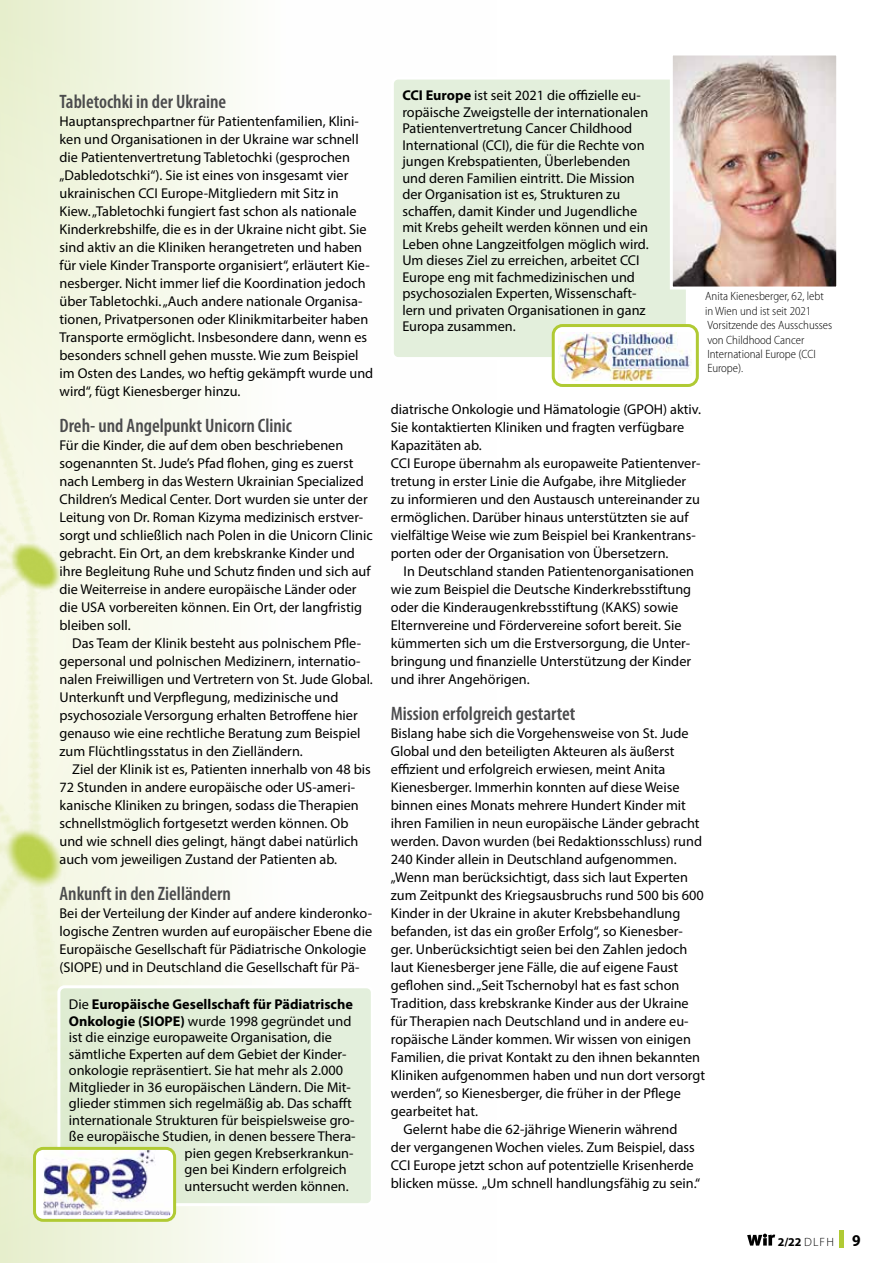
<style>
.page{position:relative;width:893px;height:1263px;background:#fff}
.page>*{position:absolute;margin:0;border:0;box-sizing:border-box;transform-origin:0 0}
.t1{font:600 condensed 19.5px "Myriad Pro";color:#4b4b4d}
.t2{font:14.25px/18px "Myriad Pro";color:#000}
.t3{font:700 14.25px "Myriad Pro";color:#000}
.t4{font:300 semi-condensed 12px/14.4px "Myriad Pro";color:#000}
.t5{font:700 12px "Myriad Pro";color:#000}
.s1{font-weight:400}
.s2{font-weight:700}
.s3{font-weight:300}
.s4{font-stretch:semi-condensed;font-size:16.5px}
</style>
<div class="page">
<div style="left:0;top:0;width:497px;height:1263px;background:linear-gradient(to right,#ebf1d5,#fff)"></div>
<img style="left:0;top:35px;width:155px;height:1227px">
<div style="left:392px;top:78px;width:295px;height:280px;background:#e3efdc;border-radius:6px"></div>
<div style="left:391px;top:77px;width:298px;height:283px;border:3px solid #fff;border-radius:6px"></div>
<div style="left:553px;top:326px;width:144px;height:59px;background:#fff;border-radius:9px"></div>
<img style="left:559px;top:332px;width:133px;height:48px">
<div style="left:552px;top:324px;width:147px;height:63px;border:3px solid #b0ca34;border-radius:9px"></div>
<div style="left:59px;top:987px;width:313px;height:218px;background:#e2eed9;border-radius:6px"></div>
<div style="left:57px;top:985px;width:317px;height:221px;border:3px solid #fff;border-radius:6px"></div>
<div style="left:35px;top:1148px;width:140px;height:72px;background:#fff;border-radius:9px"></div>
<img style="left:44px;top:1151px;width:126px;height:64px">
<div style="left:33px;top:1147px;width:143px;height:75px;border:3px solid #b0ca34;border-radius:9px"></div>
<img style="left:674px;top:56px;width:161px;height:230px">
<div style="left:670px;top:52px;width:169px;height:238px;border:3px solid #fff"></div>
<svg style="left:747px;top:1233px;width:28px;height:12px"></svg>
<hr style="left:840px;top:1230px;width:4px;height:17px;background:#b0ca34">
<h1 class="t1" style="left:60px;top:91px;width:168px">Tabletochki in der Ukraine</h1>
<p class="t2" style="left:60px;top:112px;width:315px">Hauptansprechpartner für Patientenfamilien, Klini&shy;ken und Organisationen in der Ukraine war schnell die Patientenvertretung Tabletochki (gesprochen „Dabledotschki“). Sie ist eines von insgesamt vier ukrainischen CCI Europe-Mitgliedern mit Sitz in Kiew. „Tabletochki fungiert fast schon als nationale Kinderkrebshilfe, die es in der Ukraine nicht gibt. Sie sind aktiv an die Kliniken herangetreten und haben für viele Kinder Transporte organisiert“, erläutert Kie&shy;nesberger. Nicht immer lief die Koordination jedoch über Tabletochki. „Auch andere nationale Organisa&shy;tionen, Privatpersonen oder Klinikmitarbeiter haben Transporte ermöglicht. Insbesondere dann, wenn es besonders schnell gehen musste. Wie zum Beispiel im Osten des Landes, wo heftig gekämpft wurde und wird“, fügt Kienesberger hinzu.</p>
<h1 class="t1" style="left:60px;top:415px;width:234px">Dreh- und Angelpunkt Unicorn Clinic</h1>
<p class="t2" style="left:60px;top:436px;width:315px">Für die Kinder, die auf dem oben beschriebenen sogenannten St. Jude’s Pfad flohen, ging es zuerst nach Lemberg in das Western Ukrainian Specialized Children’s Medical Center. Dort wurden sie unter der Leitung von Dr. Roman Kizyma medizinisch erstver&shy;sorgt und schließlich nach Polen in die Unicorn Clinic gebracht. Ein Ort, an dem krebskranke Kinder und ihre Begleitung Ruhe und Schutz finden und sich auf die Weiterreise in andere europäische Länder oder die USA vorbereiten können. Ein Ort, der langfristig bleiben soll.</p>
<p class="t2" style="left:60px;top:634px;width:315px;text-indent:13px">Das Team der Klinik besteht aus polnischem Pfle&shy;gepersonal und polnischen Medizinern, internatio&shy;nalen Freiwilligen und Vertretern von St. Jude Global.<br>Unterkunft und Verpflegung, medizinische und psychosoziale Versorgung erhalten Betroffene hier genauso wie eine rechtliche Beratung zum Beispiel zum Flüchtlingsstatus in den Zielländern.</p>
<p class="t2" style="left:60px;top:760px;width:313px;text-indent:13px">Ziel der Klinik ist es, Patienten innerhalb von 48 bis 72 Stunden in andere europäische oder US-ameri&shy;kanische Kliniken zu bringen, sodass die Therapien schnellstmöglich fortgesetzt werden können. Ob und wie schnell dies gelingt, hängt dabei natürlich auch vom jeweiligen Zustand der Patienten ab.</p>
<h1 class="t1" style="left:60px;top:883px;width:173px">Ankunft in den Zielländern</h1>
<p class="t2" style="left:60px;top:904px;width:314px">Bei der Verteilung der Kinder auf andere kinderonko&shy;logische Zentren wurden auf europäischer Ebene die Europäische Gesellschaft für Pädiatrische Onkologie (SIOPE) und in Deutschland die Gesellschaft für Pä-</p>
<p class="t3" style="left:69px;top:995px;width:285px"><span class="s1">Die</span> Europäische Gesellschaft für Pädiatrische</p>
<p class="t2" style="left:69px;top:1011px;width:284px"><span class="s2">Onkologie (SIOPE)</span> wurde 1998 gegründet und</p>
<p class="t2" style="left:69px;top:1028px;width:265px">ist die einzige europaweite Organisation, die</p>
<p class="t2" style="left:69px;top:1044px;width:278px">sämtliche Experten auf dem Gebiet der Kinder-</p>
<p class="t2" style="left:69px;top:1061px;width:276px">onkologie repräsentiert. Sie hat mehr als 2.000</p>
<p class="t2" style="left:69px;top:1077px;width:284px">Mitglieder in 36 europäischen Ländern. Die Mit-</p>
<p class="t2" style="left:69px;top:1094px;width:285px">glieder stimmen sich regelmäßig ab. Das schafft</p>
<p class="t2" style="left:69px;top:1110px;width:287px">internationale Strukturen für beispielsweise gro-</p>
<p class="t2" style="left:69px;top:1127px;width:288px">ße europäische Studien, in denen bessere Thera-</p>
<p class="t2" style="left:185px;top:1143px;width:170px">pien gegen Krebserkrankun-</p>
<p class="t2" style="left:185px;top:1160px;width:164px">gen bei Kindern erfolgreich</p>
<p class="t2" style="left:185px;top:1176px;width:166px">untersucht werden können.</p>
<p class="t2" style="left:402px;top:87px;width:248px;line-height:16.5px"><span class="s2">CCI Europe</span> ist seit 2021 die offizielle eu&shy;ropäische Zweigstelle der internationalen Patientenvertretung Cancer Childhood International (CCI), die für die Rechte von jungen Krebspatienten, Überlebenden und deren Familien eintritt. Die Mission der Organisation ist es, Strukturen zu schaffen, damit Kinder und Jugendliche mit Krebs geheilt werden können und ein Leben ohne Langzeitfolgen möglich wird.<br>Um dieses Ziel zu erreichen, arbeitet CCI Europe eng mit fachmedizinischen und psychosozialen Experten, Wissenschaft&shy;lern und privaten Organisationen in ganz Europa zusammen.</p>
<p class="t4" style="left:705px;top:289px;width:129px">Anita Kienesberger, 62, lebt in Wien und ist seit 2021<br>Vorsitzende des Ausschusses von Childhood Cancer<br>International Europe (CCI<br>Europe).</p>
<p class="t2" style="left:391px;top:400px;width:312px">diatrische Onkologie und Hämatologie (GPOH) aktiv.<br>Sie kontaktierten Kliniken und fragten verfügbare Kapazitäten ab.<br>CCI Europe übernahm als europaweite Patientenver&shy;tretung in erster Linie die Aufgabe, ihre Mitglieder zu informieren und den Austausch untereinander zu ermöglichen. Darüber hinaus unterstützten sie auf vielfältige Weise wie zum Beispiel bei Krankentrans&shy;porten oder der Organisation von Übersetzern.</p>
<p class="t2" style="left:391px;top:562px;width:305px;text-indent:13px">In Deutschland standen Patientenorganisationen wie zum Beispiel die Deutsche Kinderkrebsstiftung oder die Kinderaugenkrebsstiftung (KAKS) sowie Elternvereine und Fördervereine sofort bereit. Sie kümmerten sich um die Erstversorgung, die Unter&shy;bringung und finanzielle Unterstützung der Kinder und ihrer Angehörigen.</p>
<h1 class="t1" style="left:391px;top:703px;width:186px">Mission erfolgreich gestartet</h1>
<p class="t2" style="left:391px;top:724px;width:299px">Bislang habe sich die Vorgehensweise von St. Jude</p>
<p class="t2" style="left:391px;top:742px;width:285px">Global und den beteiligten Akteuren als äußerst</p>
<p class="t2" style="left:391px;top:760px;width:276px">effizient und erfolgreich erwiesen, meint Anita</p>
<p class="t2" style="left:391px;top:778px;width:290px">Kienesberger. Immerhin konnten auf diese Weise</p>
<p class="t2" style="left:391px;top:796px;width:297px">binnen eines Monats mehrere Hundert Kinder mit</p>
<p class="t2" style="left:391px;top:814px;width:310px">ihren Familien in neun europäische Länder gebracht</p>
<p class="t2" style="left:391px;top:832px;width:313px">werden. Davon wurden (bei Redaktionsschluss) rund</p>
<p class="t2" style="left:391px;top:850px;width:287px">240 Kinder allein in Deutschland aufgenommen.</p>
<p class="t2" style="left:391px;top:868px;width:299px">„Wenn man berücksichtigt, dass sich laut Experten</p>
<p class="t2" style="left:391px;top:886px;width:314px">zum Zeitpunkt des Kriegsausbruchs rund 500 bis 600</p>
<p class="t2" style="left:391px;top:904px;width:291px">Kinder in der Ukraine in akuter Krebsbehandlung</p>
<p class="t2" style="left:391px;top:922px;width:293px">befanden, ist das ein großer Erfolg“, so Kienesber-</p>
<p class="t2" style="left:391px;top:940px;width:298px">ger. Unberücksichtigt seien bei den Zahlen jedoch</p>
<p class="t2" style="left:391px;top:958px;width:289px">laut Kienesberger jene Fälle, die auf eigene Faust</p>
<p class="t2" style="left:391px;top:976px;width:290px">geflohen sind. „Seit Tschernobyl hat es fast schon</p>
<p class="t2" style="left:391px;top:994px;width:299px">Tradition, dass krebskranke Kinder aus der Ukraine</p>
<p class="t2" style="left:391px;top:1012px;width:299px">für Therapien nach Deutschland und in andere eu-</p>
<p class="t2" style="left:391px;top:1030px;width:302px">ropäische Länder kommen. Wir wissen von einigen</p>
<p class="t2" style="left:391px;top:1048px;width:311px">Familien, die privat Kontakt zu den ihnen bekannten</p>
<p class="t2" style="left:391px;top:1066px;width:316px">Kliniken aufgenommen haben und nun dort versorgt</p>
<p class="t2" style="left:391px;top:1084px;width:291px">werden“, so Kienesberger, die früher in der Pflege</p>
<p class="t2" style="left:391px;top:1102px;width:89px">gearbeitet hat.</p>
<p class="t2" style="left:404px;top:1120px;width:275px">Gelernt habe die 62-jährige Wienerin während</p>
<p class="t2" style="left:391px;top:1138px;width:306px">der vergangenen Wochen vieles. Zum Beispiel, dass</p>
<p class="t2" style="left:391px;top:1156px;width:304px">CCI Europe jetzt schon auf potentzielle Krisenherde</p>
<p class="t2" style="left:391px;top:1174px;width:311px">blicken müsse. „Um schnell handlungsfähig zu sein.“</p>
<p class="t5" style="left:778px;top:1234px;width:84px">2/22 <span class="s3">DLFH</span> <span class="s4">9</span></p>
</div>
